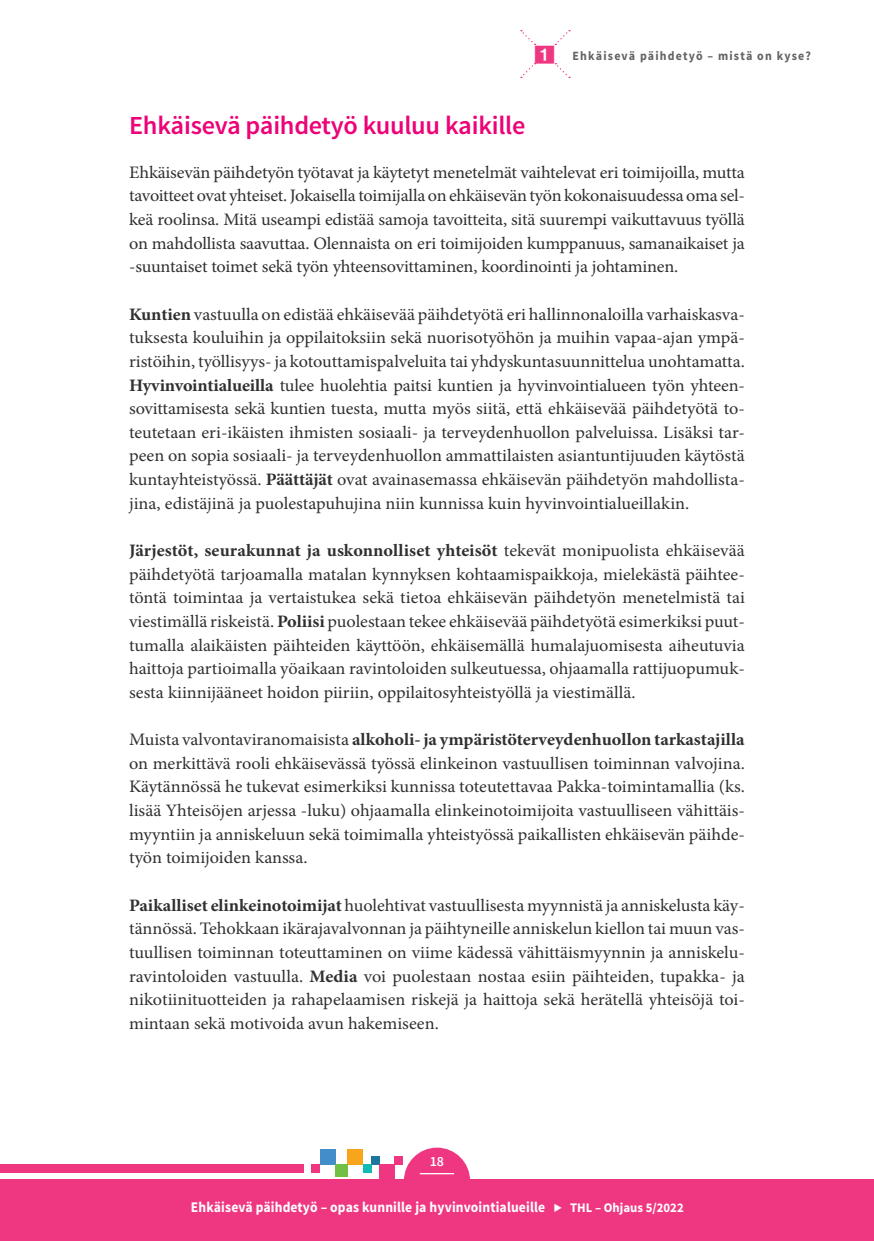
<style>
.page{position:relative;width:874px;height:1241px;background:#fff}
.page>*{position:absolute;margin:0;border:0;box-sizing:border-box;transform-origin:0 0}
.Otsikko_1_1{font:600 26.07px "Source Sans Pro";letter-spacing:-.01em;color:#ed0277}
.Leipis{font:17.5px/23.6px "Minion Pro";letter-spacing:-.005em;color:#312f30;text-align:justify;scale:1.04 1}
.t1{font:700 14.7px "Source Sans Pro";letter-spacing:.01em;color:#fff;scale:.92 1}
.t2{font:600 14px "Source Sans Pro";color:#fff}
.t3{font:700 12.6px "Source Sans Pro";letter-spacing:.1em;color:#636366;scale:.94 1}
.s1{font-weight:700}
.s2{font-size:13.12px}
</style>
<div class="page">
<div style="left:404px;top:1147px;width:66px;height:66px;background:#ef3781;border-radius:50%"></div>
<hr style="left:419px;top:1172px;width:35px;height:2px;background:#fff">
<div style="left:0;top:1179px;width:873px;height:61px;background:#ef3781"></div>
<div style="left:371px;top:1156px;width:8px;height:8px;background:#1d76a0"></div>
<div style="left:394px;top:1156px;width:8px;height:8px;background:#ef3781"></div>
<div style="left:363px;top:1164px;width:8px;height:8px;background:#10bab5"></div>
<div style="left:379px;top:1164px;width:15px;height:15px;background:#ef3781"></div>
<div style="left:347px;top:1148px;width:16px;height:16px;background:#f9a51b"></div>
<div style="left:319px;top:1148px;width:16px;height:16px;background:#448dcb"></div>
<div style="left:335px;top:1164px;width:12px;height:12px;background:#71bf44"></div>
<div style="left:311px;top:1164px;width:8px;height:8px;background:#ef3781"></div>
<div style="left:0;top:1164px;width:303px;height:8px;background:#ef3781"></div>
<svg style="left:520px;top:30px;width:49px;height:48px"></svg>
<p class="t3" style="left:572px;top:47px;width:255px">Ehkäisevä päihdetyö – mistä on kyse?</p>
<h2 class="Otsikko_1_1" style="left:129px;top:109px;width:397px">Ehkäisevä päihdetyö kuuluu kaikille</h2>
<p class="Leipis" style="left:129px;top:160px;width:593px">Ehkäisevän päihdetyön työtavat ja käytetyt menetelmät vaihtelevat eri toimijoilla, mutta tavoitteet ovat yhteiset. Jokaisella toimijalla on ehkäisevän työn kokonaisuudessa oma sel&shy;keä roolinsa. Mitä useampi edistää samoja tavoitteita, sitä suurempi vaikuttavuus työllä on mahdollista saavuttaa. Olennaista on eri toimijoiden kumppanuus, samanaikaiset ja -suuntaiset toimet sekä työn yhteensovittaminen, koordinointi ja johtaminen.</p>
<p class="Leipis" style="left:129px;top:302px;width:593px"><span class="s1">Kuntien</span> vastuulla on edistää ehkäisevää päihdetyötä eri hallinnonaloilla varhaiskasva&shy;tuksesta kouluihin ja oppilaitoksiin sekä nuorisotyöhön ja muihin vapaa-ajan ympä&shy;ristöihin, työllisyys- ja kotouttamispalveluita tai yhdyskuntasuunnittelua unohtamatta.<br><span class="s1">Hyvinvointialueilla</span> tulee huolehtia paitsi kuntien ja hyvinvointialueen työn yhteen&shy;sovittamisesta sekä kuntien tuesta, mutta myös siitä, että ehkäisevää päihdetyötä to&shy;teutetaan eri-ikäisten ihmisten sosiaali- ja terveydenhuollon palveluissa. Lisäksi tar&shy;peen on sopia sosiaali- ja terveydenhuollon ammattilaisten asiantuntijuuden käytöstä kuntayhteistyössä. <span class="s1">Päättäjät</span> ovat avainasemassa ehkäisevän päihdetyön mahdollista&shy;jina, edistäjinä ja puolestapuhujina niin kunnissa kuin hyvinvointialueillakin.</p>
<p class="Leipis" style="left:129px;top:538px;width:593px"><span class="s1">Järjestöt, seurakunnat ja uskonnolliset yhteisöt</span> tekevät monipuolista ehkäisevää päihdetyötä tarjoamalla matalan kynnyksen kohtaamispaikkoja, mielekästä päihtee&shy;töntä toimintaa ja vertaistukea sekä tietoa ehkäisevän päihdetyön menetelmistä tai viestimällä riskeistä. <span class="s1">Poliisi</span> puolestaan tekee ehkäisevää päihdetyötä esimerkiksi puut&shy;tumalla alaikäisten päihteiden käyttöön, ehkäisemällä humalajuomisesta aiheutuvia haittoja partioimalla yöaikaan ravintoloiden sulkeutuessa, ohjaamalla rattijuopumuk&shy;sesta kiinnijääneet hoidon piiriin, oppilaitosyhteistyöllä ja viestimällä.</p>
<p class="Leipis" style="left:129px;top:727px;width:593px">Muista valvontaviranomaisista <span class="s1">alkoholi- ja ympäristöterveydenhuollon tarkastajilla </span>on merkittävä rooli ehkäisevässä työssä elinkeinon vastuullisen toiminnan valvojina.<br>Käytännössä he tukevat esimerkiksi kunnissa toteutettavaa Pakka-toimintamallia (ks. lisää Yhteisöjen arjessa -luku) ohjaamalla elinkeinotoimijoita vastuulliseen vähittäis&shy;myyntiin ja anniskeluun sekä toimimalla yhteistyössä paikallisten ehkäisevän päihde&shy;työn toimijoiden kanssa.</p>
<p class="Leipis" style="left:129px;top:893px;width:593px"><span class="s1">Paikalliset elinkeinotoimijat</span> huolehtivat vastuullisesta myynnistä ja anniskelusta käy&shy;tännössä. Tehokkaan ikärajavalvonnan ja päihtyneille anniskelun kiellon tai muun vas&shy;tuullisen toiminnan toteuttaminen on viime kädessä vähittäismyynnin ja anniskelu&shy;ravintoloiden vastuulla. <span class="s1">Media</span> voi puolestaan nostaa esiin päihteiden, tupakka- ja nikotiinituotteiden ja rahapelaamisen riskejä ja haittoja sekä herätellä yhteisöjä toi&shy;mintaan sekä motivoida avun hakemiseen.</p>
<p class="t2" style="left:429px;top:1151px;width:16px">18</p>
<p class="t1" style="left:191px;top:1197px;width:537px">Ehkäisevä päihdetyö – opas kunnille ja hyvinvointialueille ▶ <span class="s2">THL – Ohjaus 5/2022</span></p>
</div>
